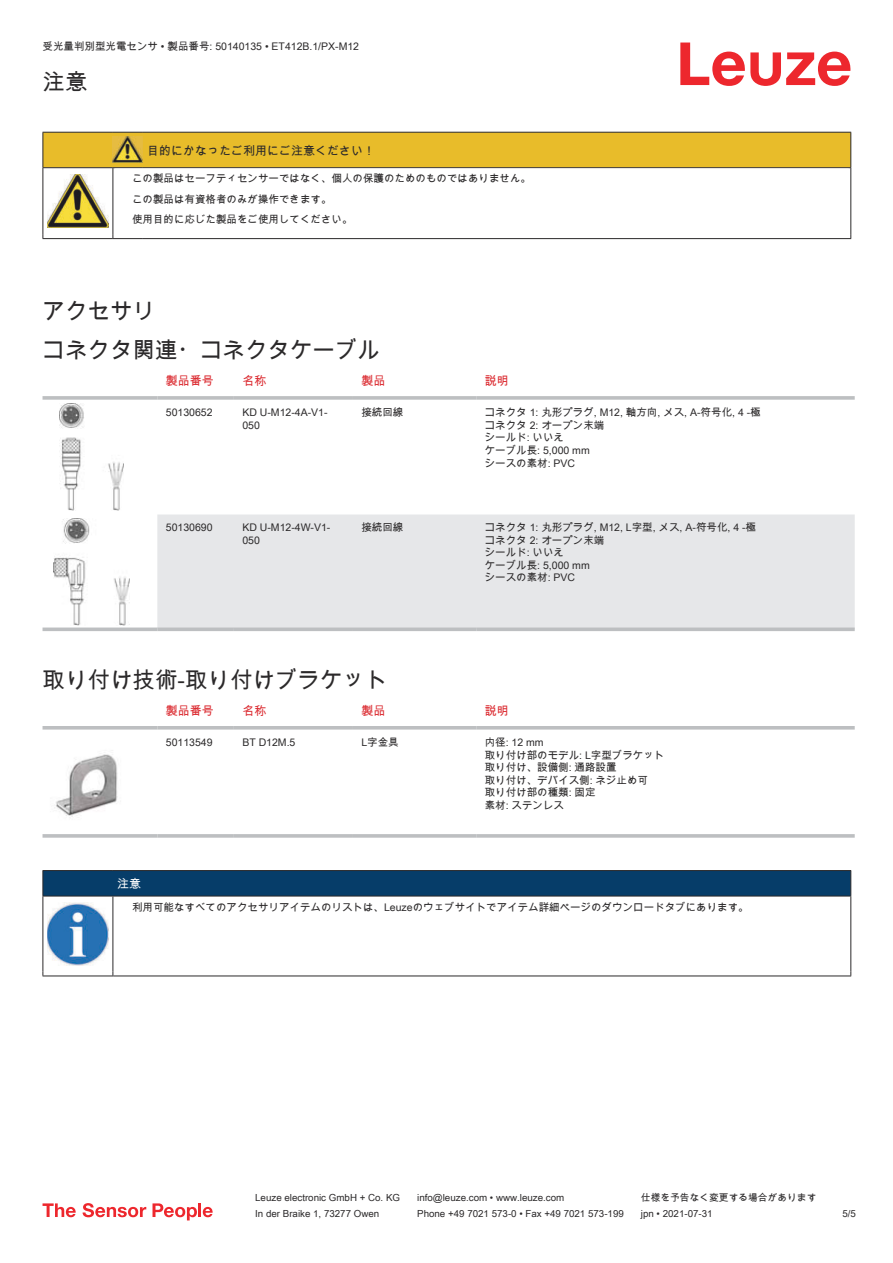
<style>
.page{position:relative;width:893px;height:1263px;background:#fff}
.page>*{position:absolute;margin:0;border:0;box-sizing:border-box;transform-origin:0 0}
.t1{font:22.5px/38.7px "Arial Unicode MS";color:#2b292a}
.t2{font:12px "Arial Unicode MS";color:#db2a30}
.t3{font:12px "Arial Unicode MS";color:#2b292a}
.t4{font:12px "Arial Unicode MS";color:#fff}
.t5{font:10.5px/12.6px "Arial Unicode MS";color:#2b292a}
.t6{font:9.75px "Arial Unicode MS";color:#2b292a}
</style>
<div class="page">
<svg style="left:680px;top:43px;width:170px;height:43px"></svg>
<div style="left:157px;top:514px;width:698px;height:113px;background:#e6e7e9"></div>
<svg style="left:43px;top:396px;width:114px;height:4px"></svg>
<svg style="left:157px;top:396px;width:77px;height:4px"></svg>
<svg style="left:234px;top:396px;width:119px;height:4px"></svg>
<svg style="left:353px;top:396px;width:123px;height:4px"></svg>
<svg style="left:476px;top:396px;width:379px;height:4px;background:#c3c5c7"></svg>
<svg style="left:43px;top:627px;width:114px;height:4px"></svg>
<svg style="left:157px;top:627px;width:77px;height:4px"></svg>
<svg style="left:234px;top:627px;width:119px;height:4px"></svg>
<svg style="left:353px;top:627px;width:123px;height:4px"></svg>
<svg style="left:476px;top:627px;width:379px;height:4px;background:#c2c4c6"></svg>
<img style="left:59px;top:404px;width:65px;height:106px">
<img style="left:54px;top:519px;width:75px;height:106px">
<svg style="left:43px;top:729px;width:812px;height:1px"></svg>
<hr style="left:43px;top:726px;width:114px;height:3px;background:#bdbfc1">
<hr style="left:157px;top:726px;width:77px;height:3px;background:#bdbfc1">
<hr style="left:234px;top:726px;width:119px;height:3px;background:#bdbfc1">
<hr style="left:353px;top:726px;width:123px;height:3px;background:#bdbfc1">
<hr style="left:476px;top:726px;width:379px;height:3px;background:#bdbfc1">
<svg style="left:43px;top:834px;width:114px;height:4px"></svg>
<svg style="left:157px;top:834px;width:77px;height:4px"></svg>
<svg style="left:234px;top:834px;width:119px;height:4px"></svg>
<svg style="left:353px;top:834px;width:123px;height:4px"></svg>
<svg style="left:476px;top:834px;width:379px;height:4px;background:#c3c5c7"></svg>
<img style="left:54px;top:754px;width:64px;height:64px">
<hr style="left:43px;top:896px;width:70px;height:1px;background:#2b292a">
<svg style="left:43px;top:870px;width:808px;height:26px;background:#083c65"></svg>
<hr style="left:113px;top:896px;width:738px;height:1px;background:#2b292a">
<hr style="left:43px;top:896px;width:1px;height:75px;background:#2b292a">
<hr style="left:113px;top:896px;width:1px;height:75px;background:#2b292a">
<hr style="left:850px;top:896px;width:1px;height:75px;background:#2b292a">
<hr style="left:43px;top:975px;width:70px;height:1px;background:#2b292a">
<hr style="left:113px;top:975px;width:738px;height:1px;background:#2b292a">
<img style="left:47px;top:902px;width:61px;height:63px">
<svg style="left:43px;top:1203px;width:33px;height:14px"></svg>
<svg style="left:83px;top:1203px;width:63px;height:14px"></svg>
<svg style="left:153px;top:1203px;width:44px;height:17px"></svg>
<hr style="left:198px;top:1203px;width:3px;height:14px;background:#ed272d">
<svg style="left:203px;top:1207px;width:10px;height:10px"></svg>
<hr style="left:43px;top:238px;width:70px;height:1px;background:#2b292a">
<hr style="left:113px;top:238px;width:30px;height:1px;background:#2b292a">
<hr style="left:143px;top:238px;width:708px;height:1px;background:#2b292a">
<svg style="left:43px;top:132px;width:808px;height:106px"></svg>
<p class="t5" style="left:43px;top:40px;width:318px">受光量判別型光電センサ • 製品番号: 50140135 • ET412B.1/PX-M12</p>
<h1 class="t1" style="left:43px;top:62px;width:46px">注意</h1>
<p class="t3" style="left:147px;top:142px;width:229px">目的にかなったご利用にご注意ください！</p>
<p class="t5" style="left:132px;top:168px;width:400px;line-height:20.2px">この製品はセーフティセンサーではなく、個人の保護のためのものではありません。この製品は有資格者のみが操作できます。<br>使用目的に応じた製品をご使用してください。</p>
<h1 class="t1" style="left:43px;top:291px;width:339px">アクセサリ<br>コネクタ関連・コネクタケーブル</h1>
<p class="t2" style="left:166px;top:372px;width:49px">製品番号</p>
<p class="t2" style="left:242px;top:372px;width:25px">名称</p>
<p class="t2" style="left:361px;top:372px;width:25px">製品</p>
<p class="t2" style="left:485px;top:372px;width:25px">説明</p>
<p class="t5" style="left:166px;top:406px;width:48px">50130652</p>
<p class="t5" style="left:242px;top:406px;width:87px">KD U-M12-4A-V1-<br>050</p>
<p class="t5" style="left:361px;top:406px;width:43px">接続回線</p>
<p class="t5" style="left:485px;top:406px;width:277px">コネクタ 1: 丸形プラグ, M12, 軸方向, メス, A-符号化, 4 -極コネクタ 2: オープン末端<br>シールド: いいえ<br>ケーブル長: 5,000 mm<br>シースの素材: PVC</p>
<p class="t5" style="left:166px;top:521px;width:48px">50130690</p>
<p class="t5" style="left:242px;top:521px;width:90px">KD U-M12-4W-V1-<br>050</p>
<p class="t5" style="left:361px;top:521px;width:43px">接続回線</p>
<p class="t5" style="left:485px;top:521px;width:273px">コネクタ 1: 丸形プラグ, M12, L字型, メス, A-符号化, 4 -極コネクタ 2: オープン末端<br>シールド: いいえ<br>ケーブル長: 5,000 mm<br>シースの素材: PVC</p>
<h1 class="t1" style="left:43px;top:660px;width:346px">取り付け技術-取り付けブラケット</h1>
<p class="t2" style="left:166px;top:702px;width:49px">製品番号</p>
<p class="t2" style="left:242px;top:702px;width:25px">名称</p>
<p class="t2" style="left:361px;top:702px;width:25px">製品</p>
<p class="t2" style="left:485px;top:702px;width:25px">説明</p>
<p class="t5" style="left:166px;top:736px;width:48px">50113549</p>
<p class="t5" style="left:242px;top:736px;width:55px">BT D12M.5</p>
<p class="t5" style="left:361px;top:736px;width:39px">L字金具</p>
<p class="t5" style="left:485px;top:736px;width:181px">内径: 12 mm<br>取り付け部のモデル: L字型ブラケット取り付け、設備側: 通路設置<br>取り付け、デバイス側: ネジ止め可<br>取り付け部の種類: 固定<br>素材: ステンレス</p>
<p class="t4" style="left:117px;top:875px;width:25px">注意</p>
<p class="t5" style="left:132px;top:900px;width:618px">利用可能なすべてのアクセサリアイテムのリストは、Leuzeのウェブサイトでアイテム詳細ページのダウンロードタブにあります。</p>
<p class="t6" style="left:255px;top:1191px;width:146px">Leuze electronic GmbH + Co. KG</p>
<p class="t6" style="left:417px;top:1191px;width:149px">info@leuze.com • www.leuze.com</p>
<p class="t6" style="left:641px;top:1191px;width:177px">仕様を予告なく変更する場合があります</p>
<p class="t6" style="left:255px;top:1206px;width:126px">In der Braike 1, 73277 Owen</p>
<p class="t6" style="left:417px;top:1206px;width:208px">Phone +49 7021 573-0 • Fax +49 7021 573-199</p>
<p class="t6" style="left:641px;top:1206px;width:73px">jpn • 2021-07-31</p>
<p class="t6" style="left:842px;top:1206px;width:15px">5 /5</p>
</div>
